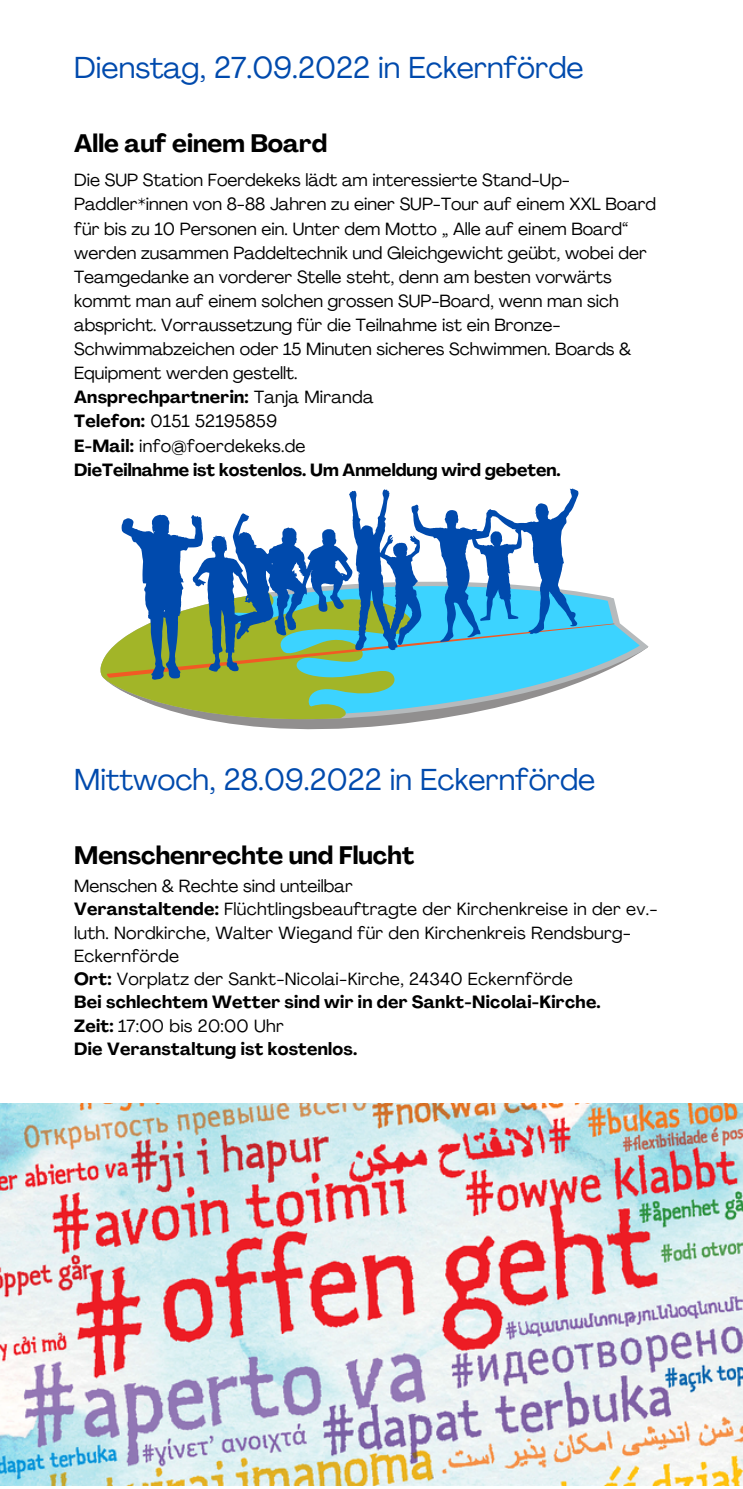
<style>
.page{position:relative;width:743px;height:1489px;background:#fff}
.page>*{position:absolute;margin:0;border:0;box-sizing:border-box;transform-origin:0 0}
.t1{font:30px "Agrandir";color:#004aad}
.t2{font:700 25px "Agrandir";color:#000}
.t3{font:17.5px/24px "Agrandir";color:#000}
.s1{font-weight:700}
</style>
<div class="page">
<svg style="left:106px;top:593px;width:508px;height:137px"></svg>
<svg style="left:121px;top:488px;width:468px;height:193px"></svg>
<img style="left:0;top:1103px;width:742px;height:382px">
<h1 class="t1" style="left:74px;top:56px;width:511px">Dienstag, 27.09.2022 in Eckernförde</h1>
<h2 class="t2" style="left:74px;top:133px;width:254px">Alle auf einem Board</h2>
<p class="t3" style="left:74px;top:170px;width:583px">Die SUP Station Foerdekeks lädt am interessierte Stand-Up-Paddler*innen von 8-88 Jahren zu einer SUP-Tour auf einem XXL Board für bis zu 10 Personen ein. Unter dem Motto „ Alle auf einem Board“ werden zusammen Paddeltechnik und Gleichgewicht geübt, wobei der Teamgedanke an vorderer Stelle steht, denn am besten vorwärts kommt man auf einem solchen grossen SUP-Board, wenn man sich abspricht. Vorraussetzung für die Teilnahme ist ein Bronze-Schwimmabzeichen oder 15 Minuten sicheres Schwimmen. Boards &amp; Equipment werden gestellt.<br><span class="s1">Ansprechpartnerin:</span> Tanja Miranda<br><span class="s1">Telefon:</span> 0151 52195859<br><span class="s1">E-Mail:</span> info@foerdekeks.de<br><span class="s1">DieTeilnahme ist kostenlos. Um Anmeldung wird gebeten.</span></p>
<h1 class="t1" style="left:74px;top:768px;width:523px">Mittwoch, 28.09.2022 in Eckernförde</h1>
<h2 class="t2" style="left:74px;top:845px;width:342px">Menschenrechte und Flucht</h2>
<p class="t3" style="left:74px;top:876px;width:585px;line-height:23.2px">Menschen &amp; Rechte sind unteilbar<br><span class="s1">Veranstaltende:</span> Flüchtlingsbeauftragte der Kirchenkreise in der ev.- luth. Nordkirche, Walter Wiegand für den Kirchenkreis Rendsburg-Eckernförde<br><span class="s1">Ort:</span> Vorplatz der Sankt-Nicolai-Kirche, 24340 Eckernförde<br><span class="s1">Bei schlechtem Wetter sind wir in der Sankt-Nicolai-Kirche.<br>Zeit:</span> 17:00 bis 20:00 Uhr<br><span class="s1">Die Veranstaltung ist kostenlos.</span></p>
</div>
